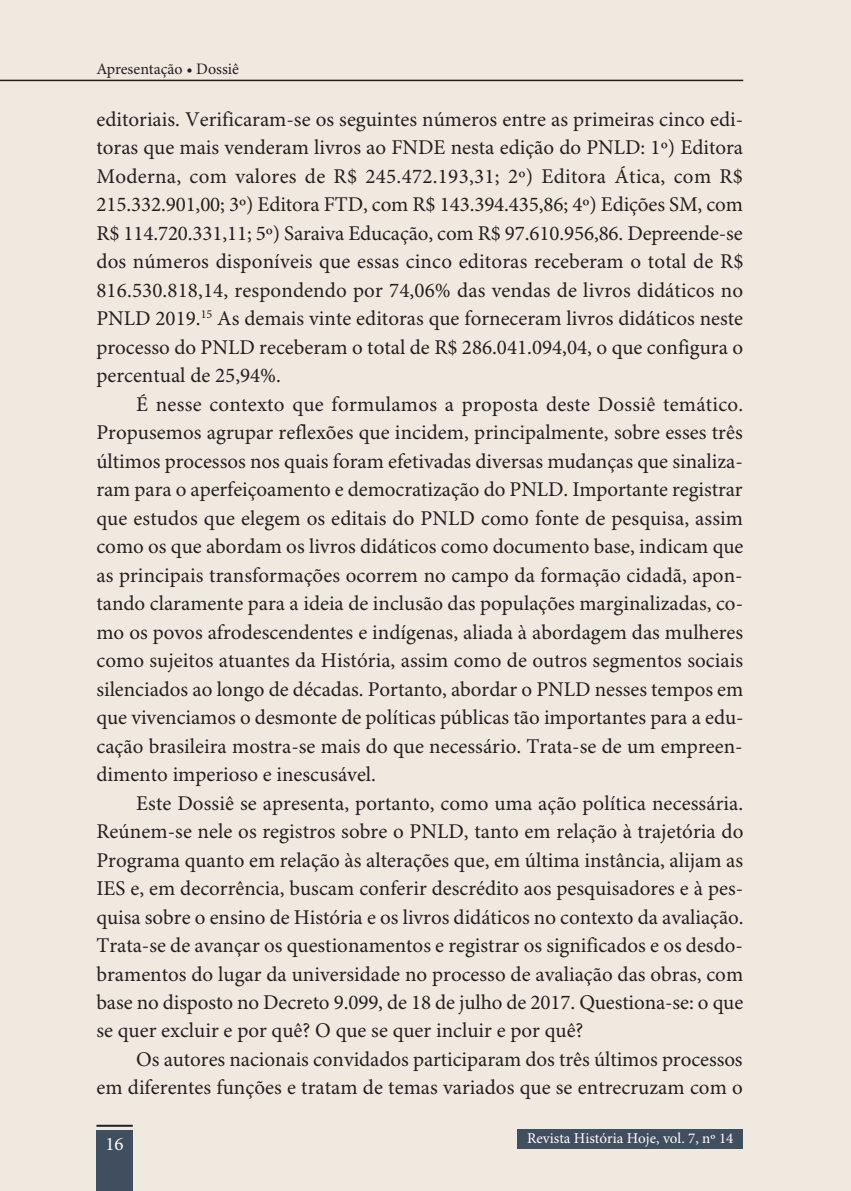
<style>
.page{position:relative;width:851px;height:1191px;background:#fff}
.page>*{position:absolute;margin:0;border:0;box-sizing:border-box;transform-origin:0 0}
.t1{font:21px/28.4px "Minion Pro";color:#231f20;text-align:justify}
.t2{font:19px "Minion Pro";color:#fff}
.t3{font:16px "Minion Pro";color:#231f20}
.t4{font:15px "Minion Pro";color:#fff}
</style>
<div class="page">
<div style="left:0;top:0;width:850px;height:1191px;background:#efe9e0"></div>
<div style="left:517px;top:1129px;width:226px;height:20px;background:#414e5f"></div>
<div style="left:96px;top:1130px;width:37px;height:61px;background:#414e5f"></div>
<hr style="left:96px;top:1124px;width:37px;height:2px;background:#231f20">
<hr style="left:0;top:80px;width:743px;height:1px;background:#231f20">
<p class="t3" style="left:96px;top:59px;width:144px">Apresentação • Dossiê</p>
<p class="t1" style="left:96px;top:106px;width:648px">editoriais. Verificaram-se os seguintes números entre as primeiras cinco edi&shy;toras que mais venderam livros ao FNDE nesta edição do PNLD: 1º) Editora Moderna, com valores de R$ 245.472.193,31; 2º) Editora Ática, com R$ 215.332.901,00; 3º) Editora FTD, com R$ 143.394.435,86; 4º) Edições SM, com R$ 114.720.331,11; 5º) Saraiva Educação, com R$ 97.610.956,86. Depreende-se dos números disponíveis que essas cinco editoras receberam o total de R$ 816.530.818,14, respondendo por 74,06% das vendas de livros didáticos no PNLD 2019.<sup>15</sup> As demais vinte editoras que forneceram livros didáticos neste processo do PNLD receberam o total de R$ 286.041.094,04, o que configura o percentual de 25,94%.</p>
<p class="t1" style="left:96px;top:391px;width:648px;text-indent:40px">É nesse contexto que formulamos a proposta deste Dossiê temático.<br>Propusemos agrupar reflexões que incidem, principalmente, sobre esses três últimos processos nos quais foram efetivadas diversas mudanças que sinaliza&shy;ram para o aperfeiçoamento e democratização do PNLD. Importante registrar que estudos que elegem os editais do PNLD como fonte de pesquisa, assim como os que abordam os livros didáticos como documento base, indicam que as principais transformações ocorrem no campo da formação cidadã, apon&shy;tando claramente para a ideia de inclusão das populações marginalizadas, co&shy;mo os povos afrodescendentes e indígenas, aliada à abordagem das mulheres como sujeitos atuantes da História, assim como de outros segmentos sociais silenciados ao longo de décadas. Portanto, abordar o PNLD nesses tempos em que vivenciamos o desmonte de políticas públicas tão importantes para a edu&shy;cação brasileira mostra-se mais do que necessário. Trata-se de um empreen&shy;dimento imperioso e inescusável.</p>
<p class="t1" style="left:96px;top:789px;width:648px;text-indent:40px">Este Dossiê se apresenta, portanto, como uma ação política necessária.<br>Reúnem-se nele os registros sobre o PNLD, tanto em relação à trajetória do Programa quanto em relação às alterações que, em última instância, alijam as IES e, em decorrência, buscam conferir descrédito aos pesquisadores e à pes&shy;quisa sobre o ensino de História e os livros didáticos no contexto da avaliação.<br>Trata-se de avançar os questionamentos e registrar os significados e os desdo&shy;bramentos do lugar da universidade no processo de avaliação das obras, com base no disposto no Decreto 9.099, de 18 de julho de 2017. Questiona-se: o que se quer excluir e por quê? O que se quer incluir e por quê?</p>
<p class="t1" style="left:96px;top:1046px;width:648px;text-align:right">Os autores nacionais convidados participaram dos três últimos processos<br>em diferentes funções e tratam de temas variados que se entrecruzam com o</p>
<p class="t4" style="left:527px;top:1129px;width:208px">Revista História Hoje, vol. 7, nº 14</p>
<p class="t2" style="left:105px;top:1132px;width:20px">16</p>
</div>
